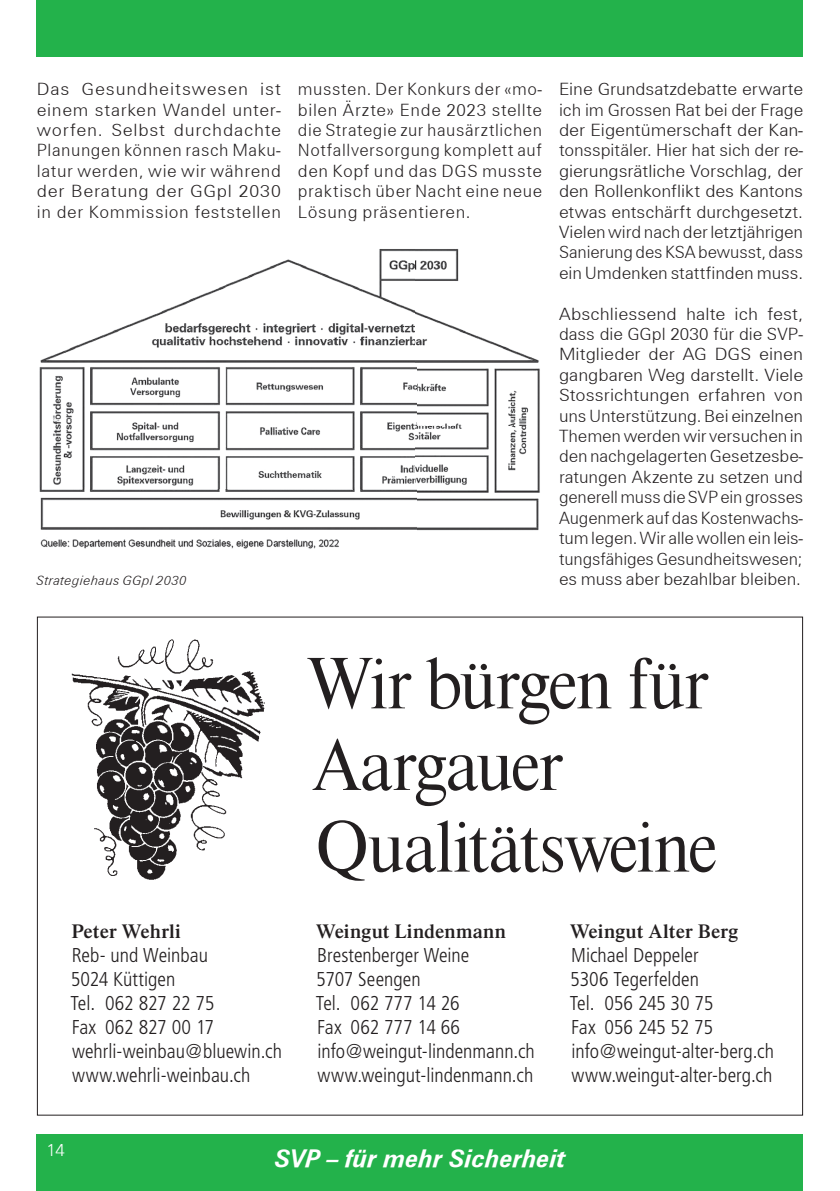
<style>
.page{position:relative;width:840px;height:1191px;background:#fff}
.page>*{position:absolute;margin:0;border:0;box-sizing:border-box;transform-origin:0 0}
.t1{font:68px/81.6px "Dutch 801 BT Roman Headline";letter-spacing:-.02em;color:#231f20}
.t2{font:24px "Zurich Bold Italic BT";color:#fff}
.t3{font:300 condensed 20px/24px "Frutiger";color:#231f20}
.t4{font:600 20px "Dutch 801 BT";letter-spacing:.005em;color:#231f20}
.t5{font:17px/20.4px "Zurich Light BT";letter-spacing:.005em;color:#231f20;text-align:justify;scale:1.04 1}
.t6{font:17px/20.4px "Zurich Light BT";letter-spacing:.005em;color:#231f20;text-align:justify}
.t7{font:17px "Zurich Light BT";color:#fff}
.t8{font:13px "Zurich Light Italic BT";letter-spacing:.025em;color:#231f20}
</style>
<div class="page">
<div style="left:37px;top:1134px;width:765px;height:57px;background:#23b24b"></div>
<div style="left:37px;top:0;width:765px;height:57px;background:#23b24b"></div>
<img style="left:39px;top:249px;width:501px;height:300px">
<img style="left:71px;top:639px;width:194px;height:241px">
<p class="t5" style="left:37px;top:79px;width:236px">Das Gesundheitswesen ist einem starken Wandel unter&shy;worfen. Selbst durchdachte Planungen können rasch Maku&shy;latur werden, wie wir während der Beratung der GGpl 2030 in der Kommission feststellen</p>
<p class="t6" style="left:298px;top:79px;width:245px">mussten. Der Konkurs der «mo&shy;bilen Ärzte» Ende 2023 stellte die Strategie zur hausärztlichen Notfallversorgung komplett auf den Kopf und das DGS musste praktisch über Nacht eine neue Lösung präsentieren.</p>
<p class="t6" style="left:558px;top:79px;width:245px">Eine Grundsatzdebatte erwarte ich im Grossen Rat bei der Frage der Eigentümerschaft der Kan&shy;tonsspitäler. Hier hat sich der re&shy;gierungsrätliche Vorschlag, der den Rollenkonflikt des Kantons etwas entschärft durchgesetzt.<br>Vielen wird nach der letztjährigen Sanierung des KSA bewusst, dass ein Umdenken stattfinden muss.</p>
<p class="t5" style="left:558px;top:303px;width:236px">Abschliessend halte ich fest, dass die GGpl 2030 für die SVP-Mitglieder der AG DGS einen gangbaren Weg darstellt. Viele Stossrichtungen erfahren von uns Unterstützung. Bei einzelnen Themen werden wir versuchen in den nachgelagerten Gesetzesbe&shy;ratungen Akzente zu setzen und generell muss die SVP ein grosses Augenmerk auf das Kostenwachs&shy;tum legen. Wir alle wollen ein leis&shy;tungsfähiges Gesundheitswesen;</p>
<p class="t8" style="left:37px;top:572px;width:151px">Strategiehaus GGpl 2030</p>
<p class="t6" style="left:558px;top:568px;width:243px">es muss aber bezahlbar bleiben.</p>
<p class="t4" style="left:71px;top:919px;width:111px">Peter Wehrli</p>
<p class="t3" style="left:70px;top:943px;width:213px">Reb- und Weinbau<br>5024 Küttigen<br>Tel. 062 827 22 75<br>Fax 062 827 00 17 wehrli-weinbau@bluewin.ch www.wehrli-weinbau.ch</p>
<h1 class="t1" style="left:309px;top:643px;width:410px">Wir bürgen für<br>Aargauer<br>Qualitätsweine</h1>
<p class="t4" style="left:316px;top:919px;width:191px">Weingut Lindenmann</p>
<p class="t3" style="left:315px;top:943px;width:220px">Brestenberger Weine<br>5707 Seengen<br>Tel. 062 777 14 26<br>Fax 062 777 14 66 info@weingut-lindenmann.ch www.weingut-lindenmann.ch</p>
<p class="t4" style="left:569px;top:919px;width:170px">Weingut Alter Berg</p>
<p class="t3" style="left:569px;top:943px;width:206px">Michael Deppeler<br>5306 Tegerfelden<br>Tel. 056 245 30 75<br>Fax 056 245 52 75 info@weingut-alter-berg.ch www.weingut-alter-berg.ch</p>
<p class="t7" style="left:46px;top:1140px;width:20px">14</p>
<h2 class="t2" style="left:275px;top:1143px;width:293px">SVP – für mehr Sicherheit</h2>
</div>
